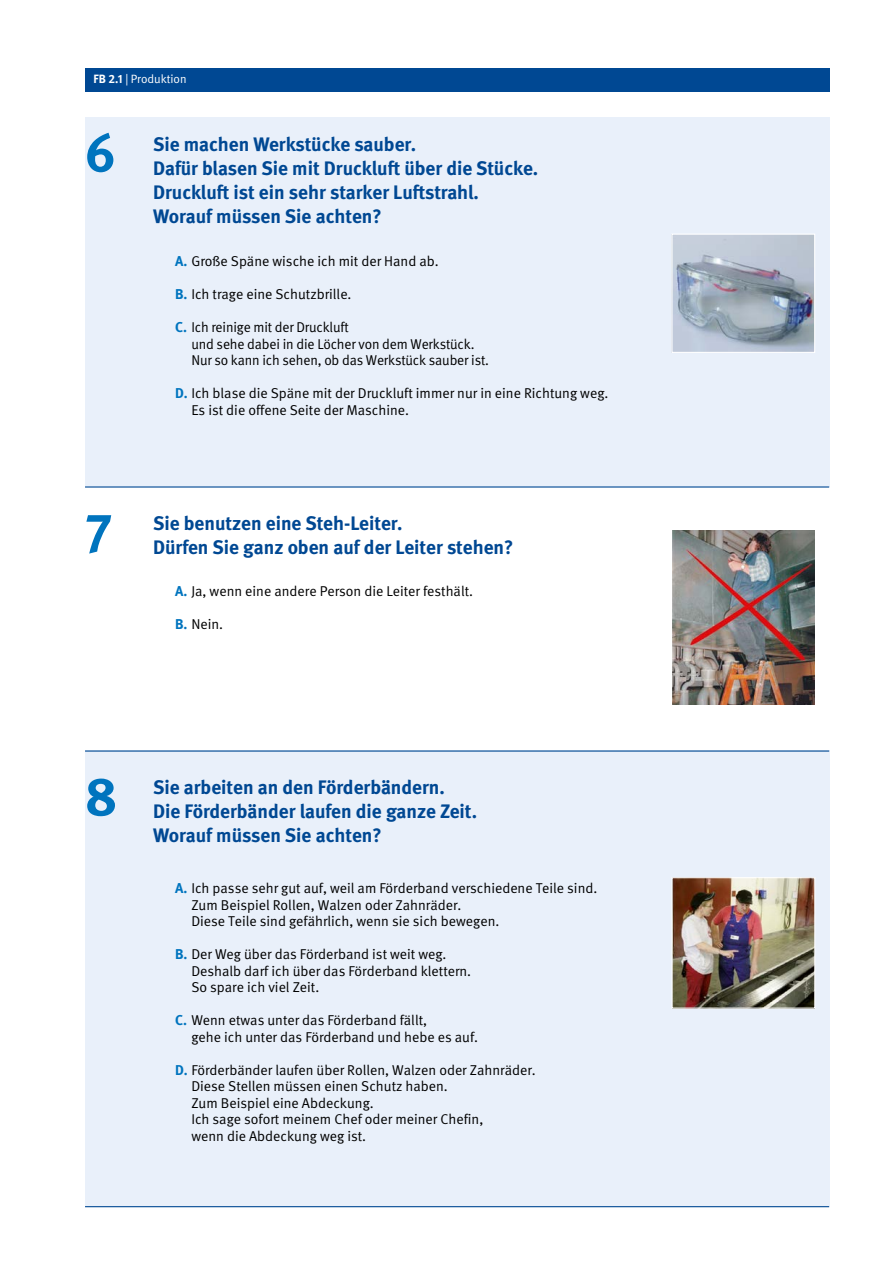
<style>
.page{position:relative;width:893px;height:1263px;background:#fff}
.page>*{position:absolute;margin:0;border:0;box-sizing:border-box;transform-origin:0 0}
.t1{font:700 54px "DGUV Meta";color:#0074be}
.t2{font:700 19.5px/24px "DGUV Meta";color:#004893}
.Antwort{font:14.25px/16.5px "DGUV Meta";color:#000}
.t3{font:12px "DGUV Meta";color:#fff}
.s1{font-weight:700}
.s2{font-weight:700;color:#0074be}
</style>
<div class="page">
<hr style="left:85px;top:1206px;width:744px;height:1px;background:#004893">
<div style="left:85px;top:750px;width:744px;height:456px;background:#e9f0fa"></div>
<div style="left:85px;top:118px;width:744px;height:369px;background:#e9f0fa"></div>
<hr style="left:85px;top:486px;width:744px;height:2px;background:#004893">
<hr style="left:85px;top:750px;width:744px;height:2px;background:#004893">
<div style="left:85px;top:68px;width:744px;height:23px;background:#004893"></div>
<img style="left:673px;top:236px;width:140px;height:115px">
<div style="left:671px;top:234px;width:144px;height:119px;border:1px solid #fff"></div>
<img style="left:672px;top:530px;width:143px;height:174px">
<img style="left:673px;top:879px;width:140px;height:128px">
<div style="left:671px;top:877px;width:144px;height:132px;border:1px solid #fff"></div>
<p class="t3" style="left:94px;top:72px;width:95px"><span class="s1">FB 2.1</span> | Produktion</p>
<p class="t1" style="left:85px;top:121px;width:32px">6</p>
<p class="t2" style="left:153px;top:132px;width:387px">Sie machen Werkstücke sauber.<br>Dafür blasen Sie mit Druckluft über die Stücke.<br>Druckluft ist ein sehr starker Luftstrahl.<br>Worauf müssen Sie achten?</p>
<p class="Antwort" style="left:175px;top:253px;width:265px"><span class="s2">A.</span> Große Späne wische ich mit der Hand ab.</p>
<p class="Antwort" style="left:175px;top:286px;width:178px"><span class="s2">B.</span> Ich trage eine Schutzbrille.</p>
<p class="Antwort" style="left:191px;top:319px;width:299px;text-indent:-16px"><span class="s2">C.</span> Ich reinige mit der Druckluft<br>und sehe dabei in die Löcher von dem Werkstück.<br>Nur so kann ich sehen, ob das Werkstück sauber ist.</p>
<p class="Antwort" style="left:191px;top:385px;width:419px;text-indent:-16px"><span class="s2">D.</span> Ich blase die Späne mit der Druckluft immer nur in eine Richtung weg.<br>Es ist die offene Seite der Maschine.</p>
<p class="t1" style="left:85px;top:500px;width:28px">7</p>
<p class="t2" style="left:153px;top:512px;width:362px">Sie benutzen eine Steh-Leiter.<br>Dürfen Sie ganz oben auf der Leiter stehen?</p>
<p class="Antwort" style="left:175px;top:583px;width:299px"><span class="s2">A.</span> Ja, wenn eine andere Person die Leiter festhält.</p>
<p class="Antwort" style="left:175px;top:616px;width:50px"><span class="s2">B.</span> Nein.</p>
<p class="t1" style="left:85px;top:764px;width:34px">8</p>
<p class="t2" style="left:153px;top:776px;width:325px">Sie arbeiten an den Förderbändern.<br>Die Förderbänder laufen die ganze Zeit.<br>Worauf müssen Sie achten?</p>
<p class="Antwort" style="left:191px;top:880px;width:407px;text-indent:-16px"><span class="s2">A.</span> Ich passe sehr gut auf, weil am Förderband verschiedene Teile sind.<br>Zum Beispiel Rollen, Walzen oder Zahnräder.<br>Diese Teile sind gefährlich, wenn sie sich bewegen.</p>
<p class="Antwort" style="left:191px;top:946px;width:281px;text-indent:-16px"><span class="s2">B.</span> Der Weg über das Förderband ist weit weg.<br>Deshalb darf ich über das Förderband klettern.<br>So spare ich viel Zeit.</p>
<p class="Antwort" style="left:191px;top:1012px;width:288px;text-indent:-16px"><span class="s2">C.</span> Wenn etwas unter das Förderband fällt,<br>gehe ich unter das Förderband und hebe es auf.</p>
<p class="Antwort" style="left:191px;top:1062px;width:346px;text-indent:-16px"><span class="s2">D.</span> Förderbänder laufen über Rollen, Walzen oder Zahnräder.<br>Diese Stellen müssen einen Schutz haben.<br>Zum Beispiel eine Abdeckung.<br>Ich sage sofort meinem Chef oder meiner Chefin,<br>wenn die Abdeckung weg ist.</p>
</div>
